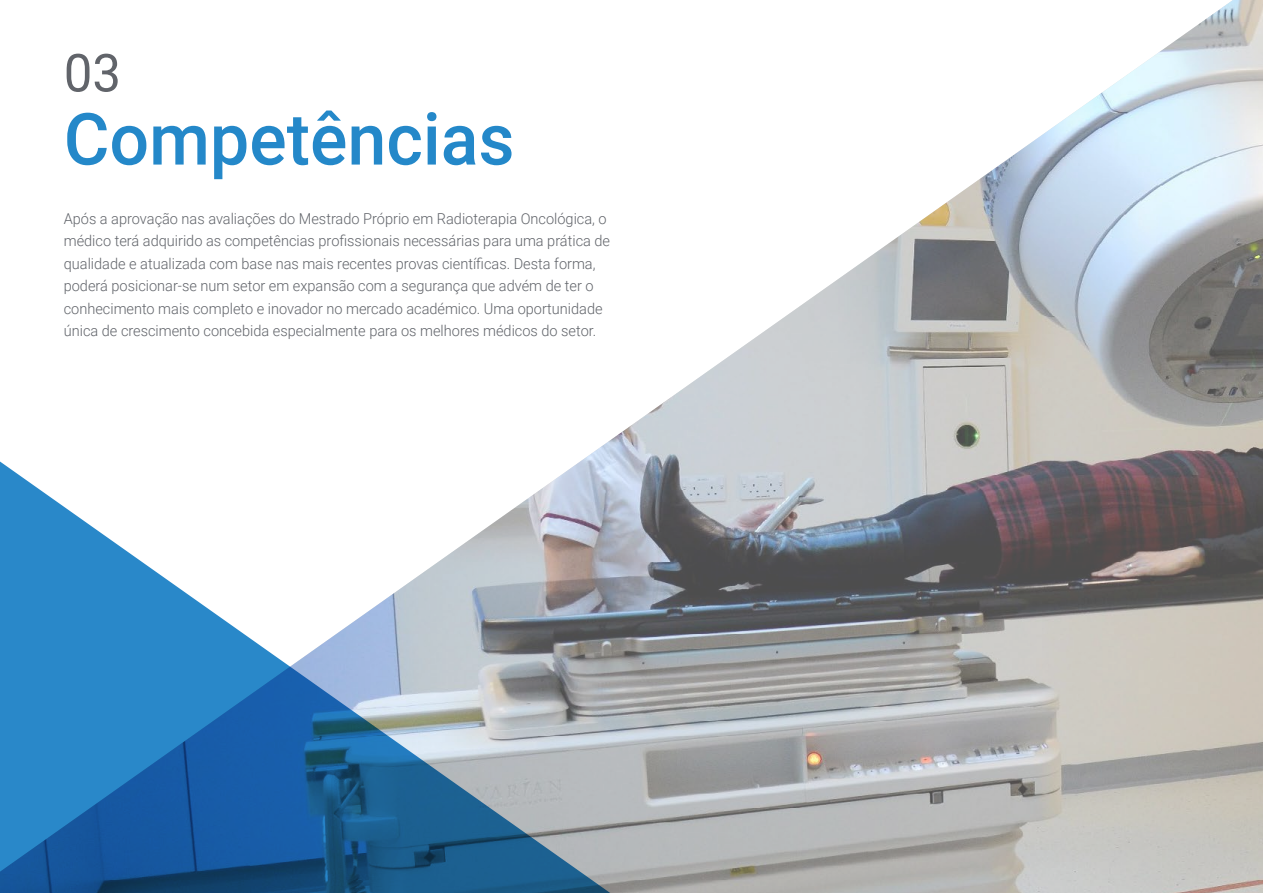
<style>
.page{position:relative;width:1263px;height:893px;background:#fff}
.page>*{position:absolute;margin:0;border:0;box-sizing:border-box;transform-origin:0 0}
.Portadilla{font:500 72px "Roboto";color:#2488c9}
.t1{font:52.5px "Roboto";color:#61646a}
.t2{font:300 15px/22.5px "Roboto";color:#61646a}
</style>
<div class="page">
<img style="left:602px;top:0;width:661px;height:893px">
<svg style="left:0;top:446px;width:640px;height:447px"></svg>
<p class="t1" style="left:64px;top:36px;width:59px">03</p>
<p class="Portadilla" style="left:64px;top:89px;width:452px">Competências</p>
<p class="t2" style="left:64px;top:207px;width:548px">Após a aprovação nas avaliações do Mestrado Próprio em Radioterapia Oncológica, o médico terá adquirido as competências profissionais necessárias para uma prática de qualidade e atualizada com base nas mais recentes provas científicas. Desta forma, poderá posicionar-se num setor em expansão com a segurança que advém de ter o conhecimento mais completo e inovador no mercado académico. Uma oportunidade única de crescimento concebida especialmente para os melhores médicos do setor.</p>
</div>
